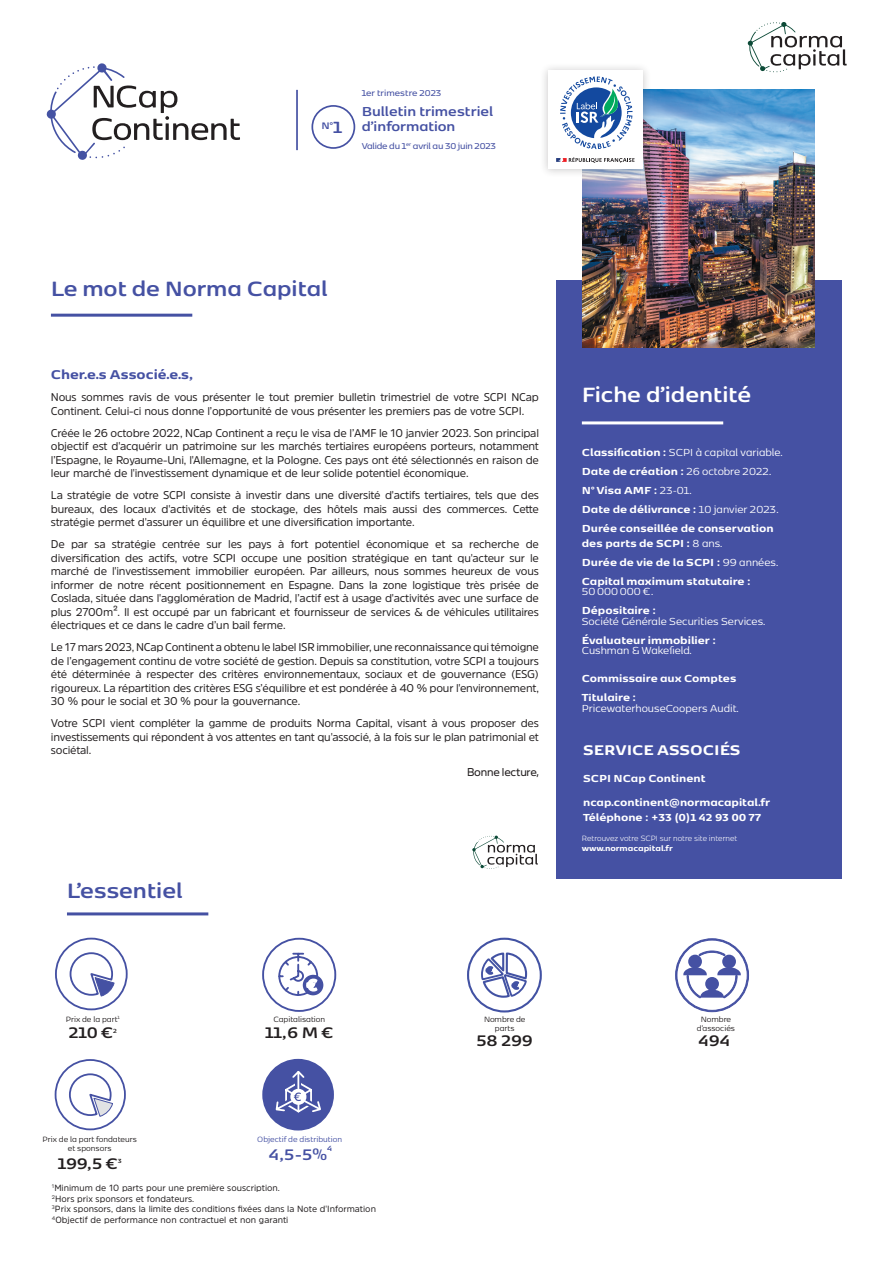
<style>
.page{position:relative;width:893px;height:1263px;background:#fff}
.page>*{position:absolute;margin:0;border:0;box-sizing:border-box;transform-origin:0 0}
.t1{font:700 24.3px "Kobenhavn Sans";color:#4551a3}
.t2{font:700 24.3px "Kobenhavn Sans";color:#fff}
.t3{font:700 18px "Kobenhavn Sans";letter-spacing:-.01em;color:#231f20}
.t4{font:700 18px "Kobenhavn Sans";color:#4551a3}
.t5{font:800 16.5px "Kobenhavn Sans";letter-spacing:-.005em;color:#fff}
.t6{font:700 15.3px/15.3px "Kobenhavn Sans";color:#4551a3}
.t7{font:800 15px "Kobenhavn Sans";color:#4551a3}
.t8{font:800 12px/10.5px "Kobenhavn Sans";color:#fff}
.t9{font:12px/10.5px "Kobenhavn Sans";color:#fff}
.t10{font:11.25px/13.5px "Amsi Pro";letter-spacing:-.02em;color:#231f20;text-align:justify}
.t11{font:11.25px "Amsi Pro Normal";letter-spacing:-.02em;color:#231f20}
.t12{font:700 11.1px "Kobenhavn Sans";color:#4551a3}
.t13{font:600 10.05px "Kobenhavn Sans";letter-spacing:-.02em;color:#4551a3}
.t14{font:600 10.05px "Kobenhavn Sans";color:#4551a3}
.t15{font:9px/10.5px "Amsi Pro";color:#231f20}
.t16{font:9px/9px "Kobenhavn Sans";color:#231f20;text-align:center}
.t17{font:300 9px/10.5px "Kobenhavn Sans";color:#fff}
.t18{font:9px "Kobenhavn Sans";color:#4551a3}
.t19{font:700 8.7px "Kobenhavn Sans";color:#4551a3}
.t20{font:700 7.05px "Kobenhavn Sans";color:#231f20}
.s1{font-size:19.05px}
.s2{font-weight:800}
.s3{font-weight:400}
</style>
<div class="page">
<div style="left:556px;top:281px;width:286px;height:598px;background:#4551a3"></div>
<img style="left:583px;top:89px;width:231px;height:259px">
<hr style="left:51px;top:314px;width:141px;height:3px;background:#4551a3">
<hr style="left:582px;top:421px;width:141px;height:3px;background:#fff">
<hr style="left:67px;top:912px;width:141px;height:3px;background:#4551a3">
<div style="left:263px;top:1060px;width:70px;height:69px;background:#4551a3;border-radius:50%"></div>
<div style="left:262px;top:1059px;width:72px;height:71px;border:2px solid #4551a3;border-radius:50%"></div>
<svg style="left:275px;top:1069px;width:47px;height:44px"></svg>
<div style="left:262px;top:938px;width:74px;height:74px;border:2px solid #4551a3;border-radius:50%"></div>
<div style="left:303px;top:975px;width:20px;height:20px;background:#4551a3;border-radius:50%"></div>
<svg style="left:278px;top:952px;width:41px;height:44px"></svg>
<svg style="left:675px;top:938px;width:74px;height:74px"></svg>
<div style="left:55px;top:938px;width:73px;height:72px;border:2px solid #4551a3;border-radius:50%"></div>
<svg style="left:69px;top:952px;width:46px;height:45px"></svg>
<svg style="left:748px;top:22px;width:99px;height:50px"></svg>
<hr style="left:296px;top:90px;width:2px;height:60px;background:#4551a3">
<div style="left:311px;top:105px;width:44px;height:44px;border:2px solid #4551a3;border-radius:50%"></div>
<svg style="left:472px;top:836px;width:66px;height:33px"></svg>
<div style="left:539px;top:62px;width:112px;height:116px;background:#231f20;opacity:.24"></div>
<div style="left:548px;top:70px;width:95px;height:99px;background:#fff"></div>
<svg style="left:556px;top:157px;width:78px;height:6px"></svg>
<svg style="left:560px;top:76px;width:72px;height:73px"></svg>
<svg style="left:46px;top:63px;width:194px;height:97px"></svg>
<div style="left:55px;top:1059px;width:71px;height:71px;border:2px solid #4551a3;border-radius:50%"></div>
<svg style="left:69px;top:1073px;width:44px;height:44px"></svg>
<div style="left:467px;top:938px;width:75px;height:74px;border:2px solid #4252a3;border-radius:50%"></div>
<svg style="left:481px;top:952px;width:47px;height:46px"></svg>
<p class="t12" style="left:322px;top:118px;width:22px">N°<span class="s1">1</span></p>
<p class="t14" style="left:362px;top:86px;width:81px">1er trimestre 2023</p>
<p class="t6" style="left:362px;top:102px;width:133px">Bulletin trimestriel d’information</p>
<p class="t13" style="left:362px;top:139px;width:136px">Valide du 1<sup>er</sup> avril au 30 juin 2023</p>
<p class="t1" style="left:51px;top:271px;width:278px">Le mot de Norma Capital</p>
<p class="t7" style="left:51px;top:363px;width:144px">Cher.e.s Associé.e.s,</p>
<p class="t10" style="left:51px;top:390px;width:489px">Nous sommes ravis de vous présenter le tout premier bulletin trimestriel de votre SCPI NCap<br>Continent. Celui-ci nous donne l’opportunité de vous présenter les premiers pas de votre SCPI.</p>
<p class="t10" style="left:51px;top:426px;width:490px">Créée le 26 octobre 2022, NCap Continent a reçu le visa de l’AMF le 10 janvier 2023. Son principal objectif est d'acquérir un patrimoine sur les marchés tertiaires européens porteurs, notamment l’Espagne, le Royaume-Uni, l'Allemagne, et la Pologne. Ces pays ont été sélectionnés en raison de leur marché de l'investissement dynamique et de leur solide potentiel économique.</p>
<p class="t10" style="left:51px;top:488px;width:490px">La stratégie de votre SCPI consiste à investir dans une diversité d'actifs tertiaires, tels que des bureaux, des locaux d'activités et de stockage, des hôtels mais aussi des commerces. Cette stratégie permet d'assurer un équilibre et une diversification importante.</p>
<p class="t10" style="left:51px;top:537px;width:490px">De par sa stratégie centrée sur les pays à fort potentiel économique et sa recherche de diversification des actifs, votre SCPI occupe une position stratégique en tant qu'acteur sur le marché de l'investissement immobilier européen. Par ailleurs, nous sommes heureux de vous informer de notre récent positionnement en Espagne. Dans la zone logistique très prisée de Coslada, située dans l'agglomération de Madrid, l’actif est à usage d'activités avec une surface de plus 2700m². Il est occupé par un fabricant et fournisseur de services &amp; de véhicules utilitaires électriques et ce dans le cadre d’un bail ferme.</p>
<p class="t10" style="left:51px;top:640px;width:490px">Le 17 mars 2023, NCap Continent a obtenu le label ISR immobilier, une reconnaissance qui témoigne de l’engagement continu de votre société de gestion. Depuis sa constitution, votre SCPI a toujours été déterminée à respecter des critères environnementaux, sociaux et de gouvernance (ESG) rigoureux. La répartition des critères ESG s’équilibre et est pondérée à 40 % pour l'environnement, 30 % pour le social et 30 % pour la gouvernance.</p>
<p class="t10" style="left:51px;top:716px;width:490px">Votre SCPI vient compléter la gamme de produits Norma Capital, visant à vous proposer des investissements qui répondent à vos attentes en tant qu'associé, à la fois sur le plan patrimonial et sociétal.</p>
<p class="t11" style="left:467px;top:763px;width:73px">Bonne lecture,</p>
<p class="t1" style="left:67px;top:873px;width:117px">L’essentiel</p>
<p class="t2" style="left:582px;top:377px;width:171px">Fiche d’identité</p>
<p class="t9" style="left:582px;top:447px;width:203px"><span class="s2">Classification :</span> SCPI à capital variable.</p>
<p class="t8" style="left:582px;top:465px;width:191px">Date de création : <span class="s3">26 octobre 2022.</span></p>
<p class="t8" style="left:582px;top:484px;width:112px">N° Visa AMF : <span class="s3">23-01.</span></p>
<p class="t8" style="left:582px;top:503px;width:199px">Date de délivrance : <span class="s3">10 janvier 2023.</span></p>
<p class="t8" style="left:582px;top:522px;width:193px">Durée conseillée de conservation</p>
<p class="t8" style="left:582px;top:537px;width:142px">des parts de SCPI : <span class="s3">8 ans.</span></p>
<p class="t8" style="left:582px;top:556px;width:198px">Durée de vie de la SCPI : <span class="s3">99 années.</span></p>
<p class="t8" style="left:582px;top:575px;width:170px">Capital maximum statutaire :<br><span class="s3">50 000 000 €.</span></p>
<p class="t9" style="left:582px;top:605px;width:185px"><span class="s2">Dépositaire :<br></span>Société Générale Securities Services.</p>
<p class="t8" style="left:582px;top:634px;width:136px">Évaluateur immobilier :<br><span class="s3">Cushman &amp; Wakefield.</span></p>
<p class="t8" style="left:582px;top:672px;width:156px">Commissaire aux Comptes</p>
<p class="t9" style="left:582px;top:691px;width:159px"><span class="s2">Titulaire :<br></span>PricewaterhouseCoopers Audit.</p>
<p class="t5" style="left:583px;top:738px;width:159px">SERVICE ASSOCIÉS</p>
<p class="t8" style="left:583px;top:772px;width:124px">SCPI NCap Continent</p>
<p class="t8" style="left:583px;top:794px;width:189px;line-height:15px">ncap.continent@normacapital.fr<br>Téléphone : +33 (0)1 42 93 00 77</p>
<p class="t17" style="left:582px;top:832px;width:157px">Retrouvez votre SCPI sur notre site internet <span class="s2">www.normacapital.fr</span></p>
<p class="t16" style="left:66px;top:1014px;width:56px">Prix de la part<sup>1</sup></p>
<p class="t3" style="left:69px;top:1019px;width:46px">210 €</p>
<p class="t20" style="left:113px;top:1025px;width:5px">2</p>
<p class="t16" style="left:484px;top:1014px;width:43px">Nombre de parts</p>
<p class="t3" style="left:476px;top:1027px;width:58px">58 299</p>
<p class="t16" style="left:273px;top:1014px;width:53px">Capitalisation</p>
<p class="t3" style="left:265px;top:1019px;width:70px">11,6 M €</p>
<p class="t16" style="left:43px;top:1134px;width:96px">Prix de la part fondateurs et sponsors</p>
<p class="t3" style="left:58px;top:1150px;width:61px">199,5 €</p>
<p class="t20" style="left:118px;top:1156px;width:5px">3</p>
<p class="t18" style="left:257px;top:1133px;width:86px">Objectif de distribution</p>
<p class="t19" style="left:327px;top:1142px;width:7px">4</p>
<p class="t4" style="left:269px;top:1142px;width:60px">4,5-5%</p>
<p class="t15" style="left:52px;top:1182px;width:229px"><sup>1</sup>Minimum de 10 parts pour une première souscription.<br><sup>2</sup>Hors prix sponsors et fondateurs.</p>
<p class="t15" style="left:52px;top:1203px;width:326px"><sup>3</sup>Prix sponsors, dans la limite des conditions fixées dans la Note d'Information</p>
<p class="t15" style="left:52px;top:1214px;width:238px"><sup>4</sup>Objectif de performance non contractuel et non garanti</p>
<p class="t16" style="left:697px;top:1014px;width:40px">Nombre d’associés</p>
<p class="t3" style="left:698px;top:1027px;width:33px">494</p>
</div>
